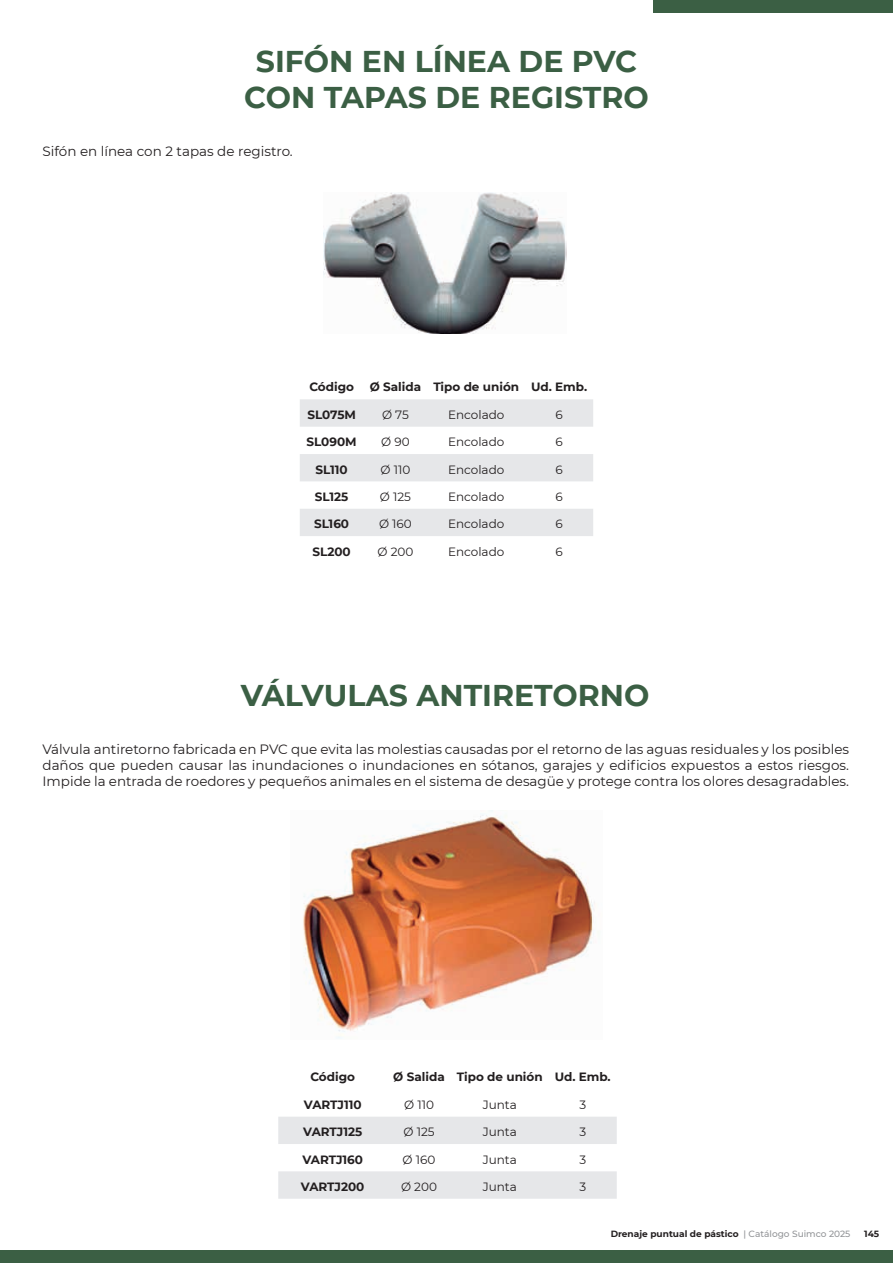
<style>
.page{position:relative;width:893px;height:1263px;background:#fff}
.page>*{position:absolute;margin:0;border:0;box-sizing:border-box;transform-origin:0 0}
.t1{font:700 30px/36px "Montserrat";color:#3b5f44;text-align:center}
.t2{font:13.5px/16.2px "Montserrat";color:#231f20;text-align:justify}
.t3{font:700 12px "Montserrat";color:#231f20}
.t4{font:12px "Montserrat";color:#231f20}
.t5{font:700 9px "Montserrat";color:#231f20}
.s1{font-weight:500;color:#939598}
</style>
<div class="page">
<div style="left:0;top:1250px;width:893px;height:13px;background:#3b5f44"></div>
<div style="left:653px;top:0;width:240px;height:13px;background:#3b5f44"></div>
<img style="left:303px;top:810px;width:296px;height:228px">
<img style="left:323px;top:193px;width:244px;height:141px">
<svg style="left:300px;top:399px;width:293px;height:137px"></svg>
<svg style="left:278px;top:1117px;width:339px;height:82px"></svg>
<h1 class="t1" style="left:244px;top:41px;width:406px">SIFÓN EN LÍNEA DE PVC<br>CON TAPAS DE REGISTRO</h1>
<p class="t2" style="left:43px;top:142px;width:252px">Sifón en línea con 2 tapas de registro.</p>
<p class="t3" style="left:309px;top:379px;width:46px">Código</p>
<p class="t3" style="left:370px;top:379px;width:219px">Ø Salida Tipo de unión Ud. Emb.</p>
<p class="t3" style="left:307px;top:406px;width:50px">SL075M</p>
<p class="t4" style="left:382px;top:406px;width:28px">Ø 75</p>
<p class="t4" style="left:448px;top:406px;width:58px">Encolado</p>
<p class="t4" style="left:555px;top:406px;width:9px">6</p>
<p class="t3" style="left:307px;top:433px;width:52px">SL090M</p>
<p class="t4" style="left:381px;top:434px;width:30px">Ø 90</p>
<p class="t4" style="left:448px;top:434px;width:58px">Encolado</p>
<p class="t4" style="left:555px;top:434px;width:9px">6</p>
<p class="t3" style="left:316px;top:461px;width:34px">SL110</p>
<p class="t4" style="left:380px;top:461px;width:31px">Ø 110</p>
<p class="t4" style="left:448px;top:461px;width:58px">Encolado</p>
<p class="t4" style="left:555px;top:461px;width:9px">6</p>
<p class="t3" style="left:315px;top:488px;width:35px">SL125</p>
<p class="t4" style="left:380px;top:488px;width:33px">Ø 125</p>
<p class="t4" style="left:448px;top:488px;width:58px">Encolado</p>
<p class="t4" style="left:555px;top:488px;width:9px">6</p>
<p class="t3" style="left:314px;top:515px;width:36px">SL160</p>
<p class="t4" style="left:379px;top:516px;width:34px">Ø 160</p>
<p class="t4" style="left:448px;top:516px;width:58px">Encolado</p>
<p class="t4" style="left:555px;top:516px;width:9px">6</p>
<p class="t3" style="left:312px;top:543px;width:40px">SL200</p>
<p class="t4" style="left:377px;top:543px;width:37px">Ø 200</p>
<p class="t4" style="left:448px;top:543px;width:58px">Encolado</p>
<p class="t4" style="left:555px;top:543px;width:9px">6</p>
<h1 class="t1" style="left:241px;top:676px;width:410px">VÁLVULAS ANTIRETORNO</h1>
<p class="t2" style="left:43px;top:740px;width:808px">Válvula antiretorno fabricada en PVC que evita las molestias causadas por el retorno de las aguas residuales y los posibles daños que pueden causar las inundaciones o inundaciones en sótanos, garajes y edificios expuestos a estos riesgos.<br>Impide la entrada de roedores y pequeños animales en el sistema de desagüe y protege contra los olores desagradables.</p>
<p class="t3" style="left:310px;top:1068px;width:46px">Código</p>
<p class="t3" style="left:393px;top:1068px;width:219px">Ø Salida Tipo de unión Ud. Emb.</p>
<p class="t3" style="left:304px;top:1096px;width:59px">VARTJ110</p>
<p class="t4" style="left:404px;top:1096px;width:31px">Ø 110</p>
<p class="t4" style="left:483px;top:1096px;width:36px">Junta</p>
<p class="t4" style="left:579px;top:1096px;width:8px">3</p>
<p class="t3" style="left:303px;top:1123px;width:61px">VARTJ125</p>
<p class="t4" style="left:403px;top:1123px;width:33px">Ø 125</p>
<p class="t4" style="left:483px;top:1123px;width:36px">Junta</p>
<p class="t4" style="left:579px;top:1123px;width:8px">3</p>
<p class="t3" style="left:302px;top:1150px;width:62px">VARTJ160</p>
<p class="t4" style="left:403px;top:1151px;width:34px">Ø 160</p>
<p class="t4" style="left:483px;top:1151px;width:36px">Junta</p>
<p class="t4" style="left:579px;top:1151px;width:8px">3</p>
<p class="t3" style="left:301px;top:1178px;width:65px">VARTJ200</p>
<p class="t4" style="left:401px;top:1178px;width:37px">Ø 200</p>
<p class="t4" style="left:483px;top:1178px;width:36px">Junta</p>
<p class="t4" style="left:579px;top:1178px;width:8px">3</p>
<p class="t5" style="left:611px;top:1228px;width:241px">Drenaje puntual de pástico <span class="s1">| Catálogo Suimco 2025</span></p>
<p class="t5" style="left:864px;top:1228px;width:17px">145</p>
</div>
